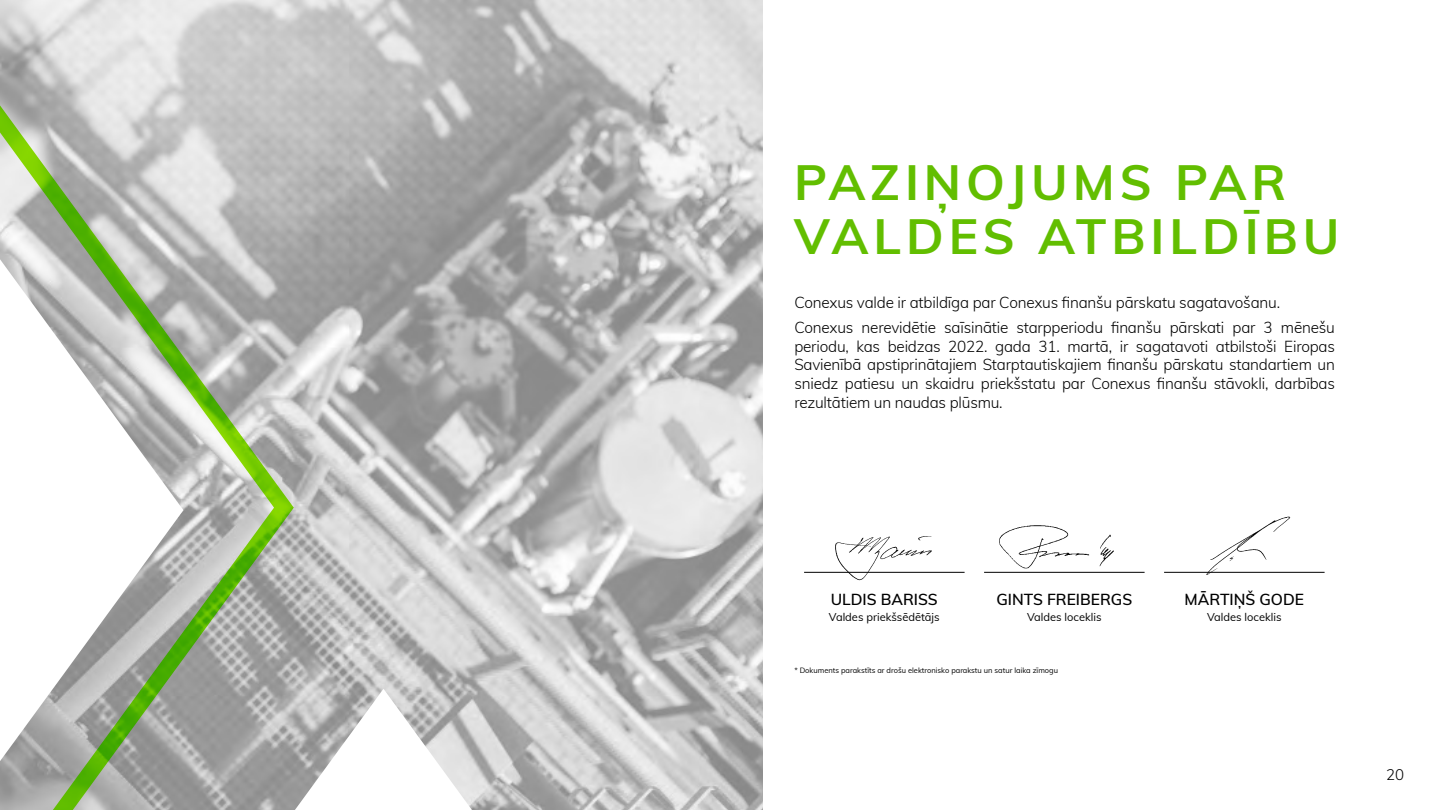
<style>
.page{position:relative;width:1440px;height:810px;background:#fff}
.page>*{position:absolute;margin:0;border:0;box-sizing:border-box;transform-origin:0 0}
.t1{font:700 49.5px/54px "Mulish";letter-spacing:.1em;color:#62be00}
.t2{font:300 15.6px/18.8px "Mulish";letter-spacing:-.01em;color:#000}
.t3{font:600 15.6px "Mulish";color:#000}
.t4{font:300 15px "Mulish";color:#000}
.t5{font:11.1px "Mulish";color:#000}
.t6{font:7.5px "Mulish";color:#000}
</style>
<div class="page">
<hr style="left:804px;top:572px;width:161px;height:1px;background:#000">
<hr style="left:1164px;top:572px;width:161px;height:1px;background:#000">
<img style="left:294px;top:0;width:469px;height:810px">
<svg style="left:295px;top:689px;width:177px;height:121px"></svg>
<svg style="left:0;top:0;width:294px;height:810px"></svg>
<img style="left:984px;top:525px;width:161px;height:48px">
<img style="left:1194px;top:516px;width:112px;height:59px">
<img style="left:824px;top:536px;width:118px;height:45px">
<h1 class="t1" style="left:794px;top:153px;width:547px">PAZIŅOJUMS PAR<br>VALDES ATBILDĪBU</h1>
<p class="t2" style="left:794px;top:289px;width:542px;line-height:24.8px">Conexus valde ir atbildīga par Conexus finanšu pārskatu sagatavošanu.<br>Conexus nerevidētie saīsinātie starpperiodu finanšu pārskati par 3 mēnešu</p>
<p class="t2" style="left:794px;top:336px;width:542px;text-align:justify">periodu, kas beidzas 2022. gada 31. martā, ir sagatavoti atbilstoši Eiropas Savienībā apstiprinātajiem Starptautiskajiem fi nanšu pārskatu standartiem un sniedz patiesu un skaidru priekšstatu par Conexus finanšu stāvokli, darbības rezultātiem un naudas plūsmu.</p>
<p class="t3" style="left:831px;top:588px;width:98px">U LDIS BARISS</p>
<p class="t5" style="left:829px;top:609px;width:112px">Valdes priekšsēdētājs</p>
<p class="t3" style="left:996px;top:588px;width:126px">GINTS FREIBERGS</p>
<p class="t5" style="left:1027px;top:609px;width:76px">Valdes loceklis</p>
<p class="t6" style="left:794px;top:665px;width:265px">* Dokuments parakstīts ar drošu elektronisko parakstu un satur laika zīmogu</p>
<p class="t3" style="left:1185px;top:588px;width:121px">MĀRTIŅŠ GODE</p>
<p class="t5" style="left:1207px;top:609px;width:76px">Valdes loceklis</p>
<p class="t4" style="left:1386px;top:764px;width:19px">20</p>
</div>
